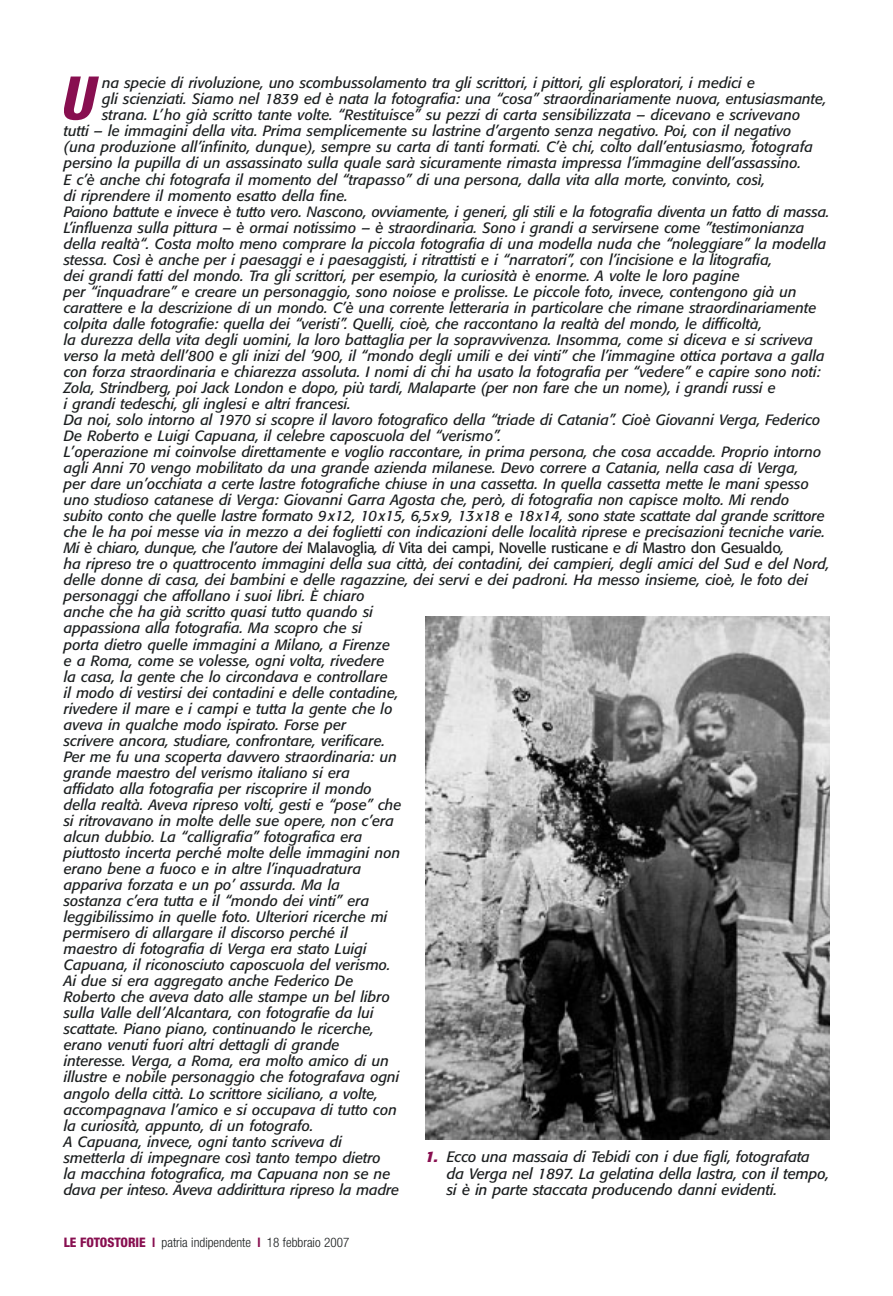
<style>
.page{position:relative;width:893px;height:1296px;background:#fff}
.page>*{position:absolute;margin:0;border:0;box-sizing:border-box;transform-origin:0 0}
.t1{font:italic 800 condensed 60px "Helvetica Neue";color:#880f50}
.t2{font:italic 15px/16.5px "Formata";letter-spacing:-.005em;color:#1c1f20}
.t3{font:italic 14.85px "Formata";color:#1c1f20}
.t4{font:14.85px "Formata";letter-spacing:-.02em;color:#1c1f20}
.t5{font:300 condensed 13.2px "Helvetica Neue";color:#1c1f20}
.s1{font-style:italic}
.s2{font-weight:800;color:#880f50}
.s3{font-weight:700;color:#880f50}
</style>
<div class="page">
<img style="left:425px;top:617px;width:404px;height:523px">
<p class="t3" style="left:102px;top:76px;width:654px">na specie di rivoluzione, uno scombussolamento tra gli scrittori, i pittori, gli esploratori, i medici e</p>
<p class="t3" style="left:102px;top:93px;width:726px">gli scienziati. Siamo nel 1839 ed è nata la fotografia: una “cosa” straordinariamente nuova, entusiasmante,</p>
<p class="t3" style="left:102px;top:109px;width:699px">strana. L’ho già scritto tante volte. “Restituisce” su pezzi di carta sensibilizzata – dicevano e scrivevano</p>
<p class="t3" style="left:64px;top:125px;width:729px">tutti – le immagini della vita. Prima semplicemente su lastrine d’argento senza negativo. Poi, con il negativo</p>
<p class="t3" style="left:64px;top:141px;width:750px">(una produzione all’infinito, dunque), sempre su carta di tanti formati. C’è chi, colto dall’entusiasmo, fotografa</p>
<p class="t3" style="left:64px;top:157px;width:738px">persino la pupilla di un assassinato sulla quale sarà sicuramente rimasta impressa l’immagine dell’assassino.</p>
<p class="t3" style="left:64px;top:173px;width:703px">E c’è anche chi fotografa il momento del “trapasso” di una persona, dalla vita alla morte, convinto, così,</p>
<p class="t3" style="left:64px;top:189px;width:285px">di riprendere il momento esatto della fine.</p>
<p class="t3" style="left:64px;top:205px;width:767px">Paiono battute e invece è tutto vero. Nascono, ovviamente, i generi, gli stili e la fotografia diventa un fatto di massa.</p>
<p class="t3" style="left:64px;top:221px;width:742px">L’influenza sulla pittura – è ormai notissimo – è straordinaria. Sono i grandi a servirsene come ”testimonianza</p>
<p class="t3" style="left:64px;top:237px;width:764px">della realtà“. Costa molto meno comprare la piccola fotografia di una modella nuda che “noleggiare” la modella</p>
<p class="t3" style="left:64px;top:253px;width:710px">stessa. Così è anche per i paesaggi e i paesaggisti, i ritrattisti e i “narratori”, con l’incisione e la litografia,</p>
<p class="t3" style="left:64px;top:269px;width:677px">dei grandi fatti del mondo. Tra gli scrittori, per esempio, la curiosità è enorme. A volte le loro pagine</p>
<p class="t3" style="left:64px;top:285px;width:734px">per “inquadrare” e creare un personaggio, sono noiose e prolisse. Le piccole foto, invece, contengono già un</p>
<p class="t3" style="left:64px;top:301px;width:754px">carattere e la descrizione di un mondo. C’è una corrente letteraria in particolare che rimane straordinariamente</p>
<p class="t3" style="left:64px;top:317px;width:699px">colpita dalle fotografie: quella dei “veristi”. Quelli, cioè, che raccontano la realtà del mondo, le difficoltà,</p>
<p class="t3" style="left:64px;top:333px;width:751px">la durezza della vita degli uomini, la loro battaglia per la sopravvivenza. Insomma, come si diceva e si scriveva</p>
<p class="t3" style="left:64px;top:349px;width:762px">verso la metà dell’800 e gli inizi del ’900, il “mondo degli umili e dei vinti” che l’immagine ottica portava a galla</p>
<p class="t3" style="left:64px;top:365px;width:758px">con forza straordinaria e chiarezza assoluta. I nomi di chi ha usato la fotografia per “vedere” e capire sono noti:</p>
<p class="t3" style="left:64px;top:381px;width:713px">Zola, Strindberg, poi Jack London e dopo, più tardi, Malaparte (per non fare che un nome), i grandi russi e</p>
<p class="t3" style="left:64px;top:397px;width:288px">i grandi tedeschi, gli inglesi e altri francesi.</p>
<p class="t3" style="left:64px;top:413px;width:758px">Da noi, solo intorno al 1970 si scopre il lavoro fotografico della “triade di Catania”. Cioè Giovanni Verga, Federico</p>
<p class="t3" style="left:64px;top:429px;width:439px">De Roberto e Luigi Capuana, il celebre caposcuola del “verismo”.</p>
<p class="t3" style="left:64px;top:445px;width:759px">L’operazione mi coinvolse direttamente e voglio raccontare, in prima persona, che cosa accadde. Proprio intorno</p>
<p class="t3" style="left:64px;top:461px;width:736px">agli Anni 70 vengo mobilitato da una grande azienda milanese. Devo correre a Catania, nella casa di Verga,</p>
<p class="t3" style="left:64px;top:477px;width:746px">per dare un’occhiata a certe lastre fotografiche chiuse in una cassetta. In quella cassetta mette le mani spesso</p>
<p class="t3" style="left:64px;top:493px;width:727px">uno studioso catanese di Verga: Giovanni Garra Agosta che, però, di fotografia non capisce molto. Mi rendo</p>
<p class="t3" style="left:64px;top:509px;width:762px">subito conto che quelle lastre formato 9x12, 10x15, 6,5x9, 13x18 e 18x14, sono state scattate dal grande scrittore</p>
<p class="t3" style="left:64px;top:525px;width:763px">che le ha poi messe via in mezzo a dei foglietti con indicazioni delle località riprese e precisazioni tecniche varie.</p>
<p class="t4" style="left:64px;top:541px;width:721px"><span class="s1">Mi è chiaro, dunque, che l’autore dei</span> Malavoglia<span class="s1">, di</span> Vita dei campi, Novelle rusticane <span class="s1">e di</span> Mastro don Gesualdo<span class="s1">,</span></p>
<p class="t3" style="left:64px;top:558px;width:767px">ha ripreso tre o quattrocento immagini della sua città, dei contadini, dei campieri, degli amici del Sud e del Nord,</p>
<p class="t3" style="left:64px;top:574px;width:746px">delle donne di casa, dei bambini e delle ragazzine, dei servi e dei padroni. Ha messo insieme, cioè, le foto dei</p>
<p class="t3" style="left:64px;top:590px;width:302px">personaggi che affollano i suoi libri. È chiaro</p>
<p class="t3" style="left:64px;top:606px;width:311px">anche che ha già scritto quasi tutto quando si</p>
<p class="t3" style="left:64px;top:622px;width:300px">appassiona alla fotografia. Ma scopro che si</p>
<p class="t3" style="left:64px;top:638px;width:328px">porta dietro quelle immagini a Milano, a Firenze</p>
<p class="t3" style="left:64px;top:654px;width:322px">e a Roma, come se volesse, ogni volta, rivedere</p>
<p class="t3" style="left:64px;top:670px;width:325px">la casa, la gente che lo circondava e controllare</p>
<p class="t3" style="left:64px;top:686px;width:336px">il modo di vestirsi dei contadini e delle contadine,</p>
<p class="t3" style="left:64px;top:702px;width:330px">rivedere il mare e i campi e tutta la gente che lo</p>
<p class="t3" style="left:64px;top:718px;width:284px">aveva in qualche modo ispirato. Forse per</p>
<p class="t3" style="left:64px;top:734px;width:323px">scrivere ancora, studiare, confrontare, verificare.</p>
<p class="t3" style="left:64px;top:750px;width:335px">Per me fu una scoperta davvero straordinaria: un</p>
<p class="t3" style="left:64px;top:766px;width:288px">grande maestro del verismo italiano si era</p>
<p class="t3" style="left:64px;top:782px;width:309px">affidato alla fotografia per riscoprire il mondo</p>
<p class="t3" style="left:64px;top:798px;width:339px">della realtà. Aveva ripreso volti, gesti e “pose” che</p>
<p class="t3" style="left:64px;top:814px;width:332px">si ritrovavano in molte delle sue opere, non c’era</p>
<p class="t3" style="left:64px;top:830px;width:300px">alcun dubbio. La “calligrafia” fotografica era</p>
<p class="t3" style="left:64px;top:846px;width:338px">piuttosto incerta perché molte delle immagini non</p>
<p class="t3" style="left:64px;top:862px;width:299px">erano bene a fuoco e in altre l’inquadratura</p>
<p class="t3" style="left:64px;top:878px;width:278px">appariva forzata e un po’ assurda. Ma la</p>
<p class="t3" style="left:64px;top:894px;width:307px">sostanza c’era tutta e il “mondo dei vinti” era</p>
<p class="t3" style="left:64px;top:910px;width:325px">leggibilissimo in quelle foto. Ulteriori ricerche mi</p>
<p class="t3" style="left:64px;top:926px;width:285px">permisero di allargare il discorso perché il</p>
<p class="t3" style="left:64px;top:942px;width:304px">maestro di fotografia di Verga era stato Luigi</p>
<p class="t3" style="left:64px;top:958px;width:328px">Capuana, il riconosciuto caposcuola del verismo.</p>
<p class="t3" style="left:64px;top:974px;width:291px">Ai due si era aggregato anche Federico De</p>
<p class="t3" style="left:64px;top:990px;width:328px">Roberto che aveva dato alle stampe un bel libro</p>
<p class="t3" style="left:64px;top:1007px;width:311px">sulla Valle dell’Alcantara, con fotografie da lui</p>
<p class="t3" style="left:64px;top:1023px;width:311px">scattate. Piano piano, continuando le ricerche,</p>
<p class="t3" style="left:64px;top:1039px;width:277px">erano venuti fuori altri dettagli di grande</p>
<p class="t3" style="left:64px;top:1055px;width:327px">interesse. Verga, a Roma, era molto amico di un</p>
<p class="t3" style="left:64px;top:1071px;width:337px">illustre e nobile personaggio che fotografava ogni</p>
<p class="t3" style="left:64px;top:1087px;width:316px">angolo della città. Lo scrittore siciliano, a volte,</p>
<p class="t3" style="left:64px;top:1103px;width:335px">accompagnava l’amico e si occupava di tutto con</p>
<p class="t3" style="left:64px;top:1119px;width:251px">la curiosità, appunto, di un fotografo.</p>
<p class="t3" style="left:64px;top:1135px;width:280px">A Capuana, invece, ogni tanto scriveva di</p>
<p class="t3" style="left:64px;top:1151px;width:318px">smetterla di impegnare così tanto tempo dietro</p>
<p class="t3" style="left:64px;top:1167px;width:328px">la macchina fotografica, ma Capuana non se ne</p>
<p class="t3" style="left:64px;top:1183px;width:337px">dava per inteso. Aveva addirittura ripreso la madre</p>
<p class="t5" style="left:64px;top:1237px;width:287px"><span class="s2">LE FOTOSTORIE</span> <span class="s3">l</span> patria indipendente <span class="s3">l</span> 18 febbraio 2007</p>
<h1 class="t1" style="left:59px;top:77px;width:35px">U</h1>
<p class="t2" style="left:447px;top:1150px;width:384px;text-indent:-21px"><span class="s3">1.</span> Ecco una massaia di Tebidi con i due figli, fotografata da Verga nel 1897. La gelatina della lastra, con il tempo, si è in parte staccata producendo danni evidenti.</p>
</div>
